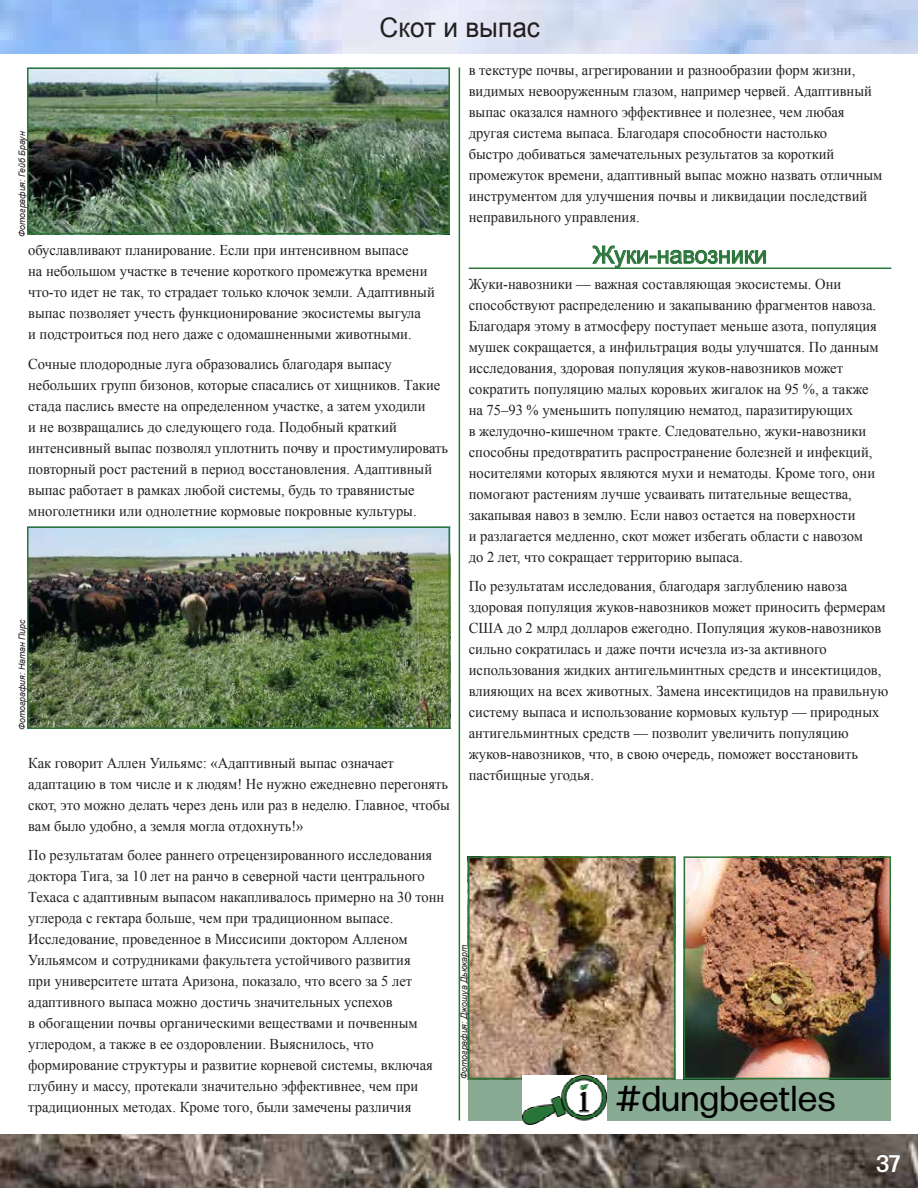
<style>
.page{position:relative;width:918px;height:1188px;background:#fff}
.page>*{position:absolute;margin:0;border:0;box-sizing:border-box;transform-origin:0 0}
.t1{font:36px "Forma DJR Display";letter-spacing:.04em;color:#000}
.Arial{font:27px "Arial";color:#231f20}
.Heading_Style_1{font:24px "Arial";color:#29753a}
.t2{font:500 24px "Forma DJR Display";color:#fff}
.t3{font:15px/21px "Times New Roman";color:#231f20}
.Arial-2{font:italic 9px "Arial";color:#231f20}
</style>
<div class="page">
<img style="left:0;top:0;width:918px;height:54px">
<img style="left:0;top:1134px;width:918px;height:54px">
<hr style="left:459px;top:68px;width:1px;height:1052px;background:#29753a">
<img style="left:30px;top:70px;width:417px;height:161px">
<div style="left:27px;top:67px;width:423px;height:167px;border:2px solid #29753a"></div>
<img style="left:30px;top:529px;width:417px;height:197px">
<div style="left:27px;top:526px;width:423px;height:203px;border:2px solid #29753a"></div>
<img style="left:471px;top:859px;width:201px;height:217px">
<div style="left:468px;top:856px;width:207px;height:223px;border:2px solid #29753a"></div>
<img style="left:687px;top:859px;width:201px;height:217px">
<div style="left:684px;top:856px;width:207px;height:223px;border:2px solid #29753a"></div>
<div style="left:468px;top:1079px;width:423px;height:41px;background:#89ab93"></div>
<img style="left:523px;top:1075px;width:83px;height:50px">
<hr style="left:469px;top:268px;width:422px;height:1px;background:#29753a">
<svg style="left:592px;top:245px;width:174px;height:23px"></svg>
<p class="Arial" style="left:380px;top:10px;width:162px">Скот и выпас</p>
<p class="Arial-2" style="left:16px;top:237px;width:107px;rotate:-90deg">Фотография: Гейб Браун</p>
<p class="t3" style="left:28px;top:240px;width:408px">обуславливают планирование. Если при интенсивном выпасе<br>на небольшом участке в течение короткого промежутка времени что-то идет не так, то страдает только клочок земли. Адаптивный выпас позволяет учесть функционирование экосистемы выгула<br>и подстроиться под него даже с одомашненными животными.</p>
<p class="t3" style="left:28px;top:353px;width:421px">Сочные плодородные луга образовались благодаря выпасу небольших групп бизонов, которые спасались от хищников. Такие стада паслись вместе на определенном участке, а затем уходили<br>и не возвращались до следующего года. Подобный краткий интенсивный выпас позволял уплотнить почву и простимулировать повторный рост растений в период восстановления. Адаптивный выпас работает в рамках любой системы, будь то травянистые многолетники или однолетние кормовые покровные культуры.</p>
<p class="Arial-2" style="left:16px;top:730px;width:112px;rotate:-90deg">Фотография: Натан Пирс</p>
<p class="t3" style="left:28px;top:752px;width:423px">Как говорит Аллен Уильямс: «Адаптивный выпас означает адаптацию в том числе и к людям! Не нужно ежедневно перегонять скот, это можно делать через день или раз в неделю. Главное, чтобы вам было удобно, а земля могла отдохнуть!»</p>
<p class="t3" style="left:28px;top:845px;width:418px">По результатам более раннего отрецензированного исследования доктора Тига, за 10 лет на ранчо в северной части центрального Техаса с адаптивным выпасом накапливалось примерно на 30 тонн углерода с гектара больше, чем при традиционном выпасе.<br>Исследование, проведенное в Миссисипи доктором Алленом Уильямсом и сотрудниками факультета устойчивого развития<br>при университете штата Аризона, показало, что всего за 5 лет адаптивного выпаса можно достичь значительных успехов<br>в обогащении почвы органическими веществами и почвенным углеродом, а также в ее оздоровлении. Выяснилось, что формирование структуры и развитие корневой системы, включая глубину и массу, протекали значительно эффективнее, чем при традиционных методах. Кроме того, были замечены различия</p>
<p class="t3" style="left:469px;top:59px;width:415px">в текстуре почвы, агрегировании и разнообразии форм жизни, видимых невооруженным глазом, например червей. Адаптивный выпас оказался намного эффективнее и полезнее, чем любая другая система выпаса. Благодаря способности настолько<br>быстро добиваться замечательных результатов за короткий промежуток времени, адаптивный выпас можно назвать отличным инструментом для улучшения почвы и ликвидации последствий неправильного управления.</p>
<p class="Heading_Style_1" style="left:593px;top:239px;width:176px">Жуки-навозники</p>
<p class="t3" style="left:469px;top:273px;width:411px">Жуки-навозники — важная составляющая экосистемы. Они способствуют распределению и закапыванию фрагментов навоза.<br>Благодаря этому в атмосферу поступает меньше азота, популяция мушек сокращается, а инфильтрация воды улучшатся. По данным исследования, здоровая популяция жуков-навозников может сократить популяцию малых коровьих жигалок на 95 %, а также на 75–93 % уменьшить популяцию нематод, паразитирующих<br>в желудочно-кишечном тракте. Следовательно, жуки-навозники способны предотвратить распространение болезней и инфекций, носителями которых являются мухи и нематоды. Кроме того, они помогают растениям лучше усваивать питательные вещества, закапывая навоз в землю. Если навоз остается на поверхности<br>и разлагается медленно, скот может избегать области с навозом до 2 лет, что сокращает территорию выпаса.</p>
<p class="t3" style="left:469px;top:575px;width:421px">По результатам исследования, благодаря заглублению навоза здоровая популяция жуков-навозников может приносить фермерам США до 2 млрд долларов ежегодно. Популяция жуков-навозников сильно сократилась и даже почти исчезла из-за активного использования жидких антигельминтных средств и инсектицидов, влияющих на всех животных. Замена инсектицидов на правильную систему выпаса и использование кормовых культур — природных антигельминтных средств — позволит увеличить популяцию жуков-навозников, что, в свою очередь, поможет восстановить пастбищные угодья.</p>
<p class="Arial-2" style="left:458px;top:1078px;width:135px;rotate:-90deg">Фотография: Джошуа Дьюкарт</p>
<h1 class="t1" style="left:617px;top:1077px;width:220px">#dungbeetles</h1>
<h3 class="t2" style="left:876px;top:1149px;width:25px">37</h3>
</div>
